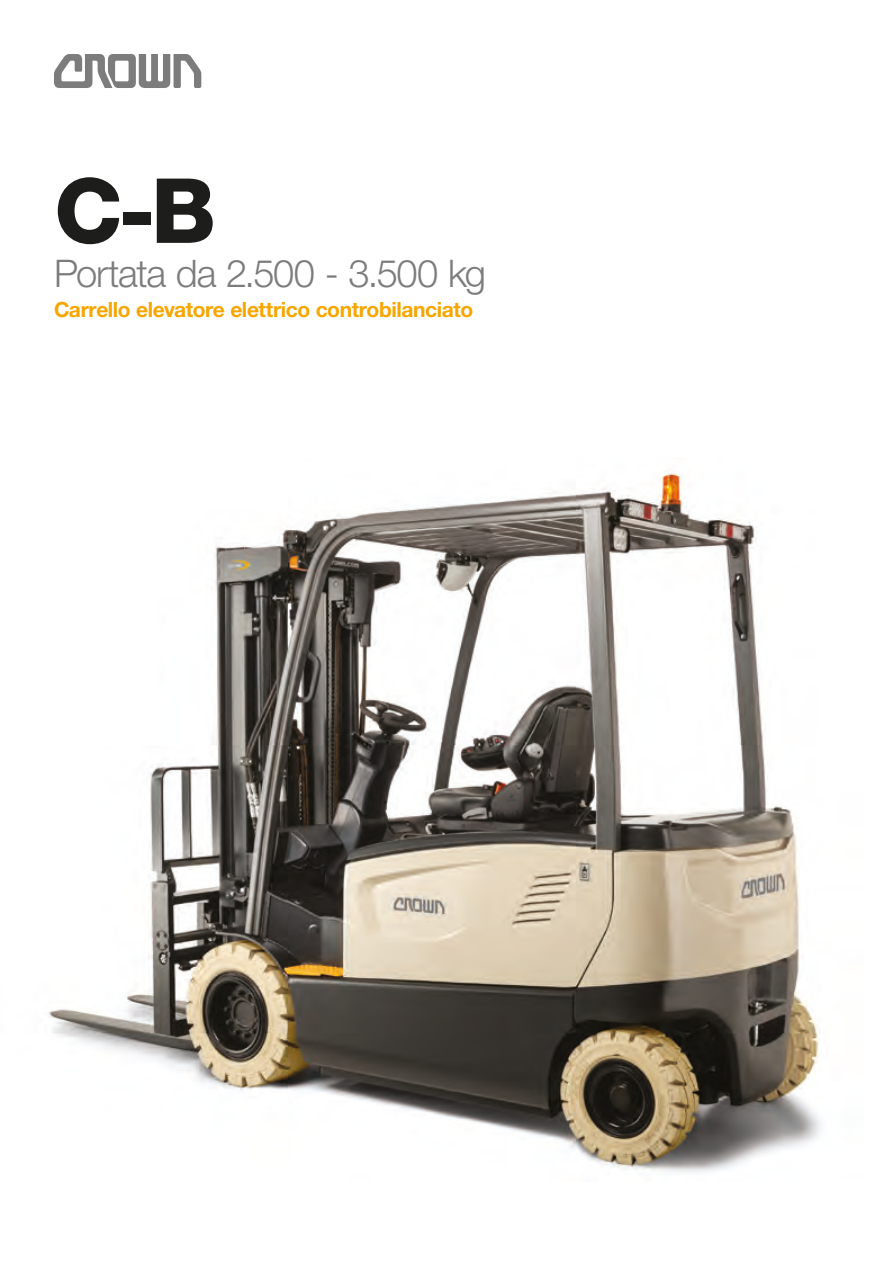
<style>
.page{position:relative;width:893px;height:1263px;background:#fff}
.page>*{position:absolute;margin:0;border:0;box-sizing:border-box;transform-origin:0 0}
.t1{font:800 90px "Helvetica Neue LT Std";color:#1d1d1b}
.t2{font:300 38.1px "Helvetica Neue LT Std";letter-spacing:-.035em;color:#7c7c7c}
.t3{font:700 21px "Helvetica Neue LT Std";letter-spacing:-.02em;color:#f7a600}
</style>
<div class="page">
<img style="left:48px;top:470px;width:774px;height:702px">
<svg style="left:54px;top:54px;width:147px;height:34px"></svg>
<h1 class="t1" style="left:54px;top:157px;width:164px">C-B</h1>
<h2 class="t2" style="left:54px;top:250px;width:434px">Portata da 2.500 - 3.500 kg</h2>
<p class="t3" style="left:54px;top:296px;width:421px">Carrello elevatore elettrico controbilanciato</p>
</div>
